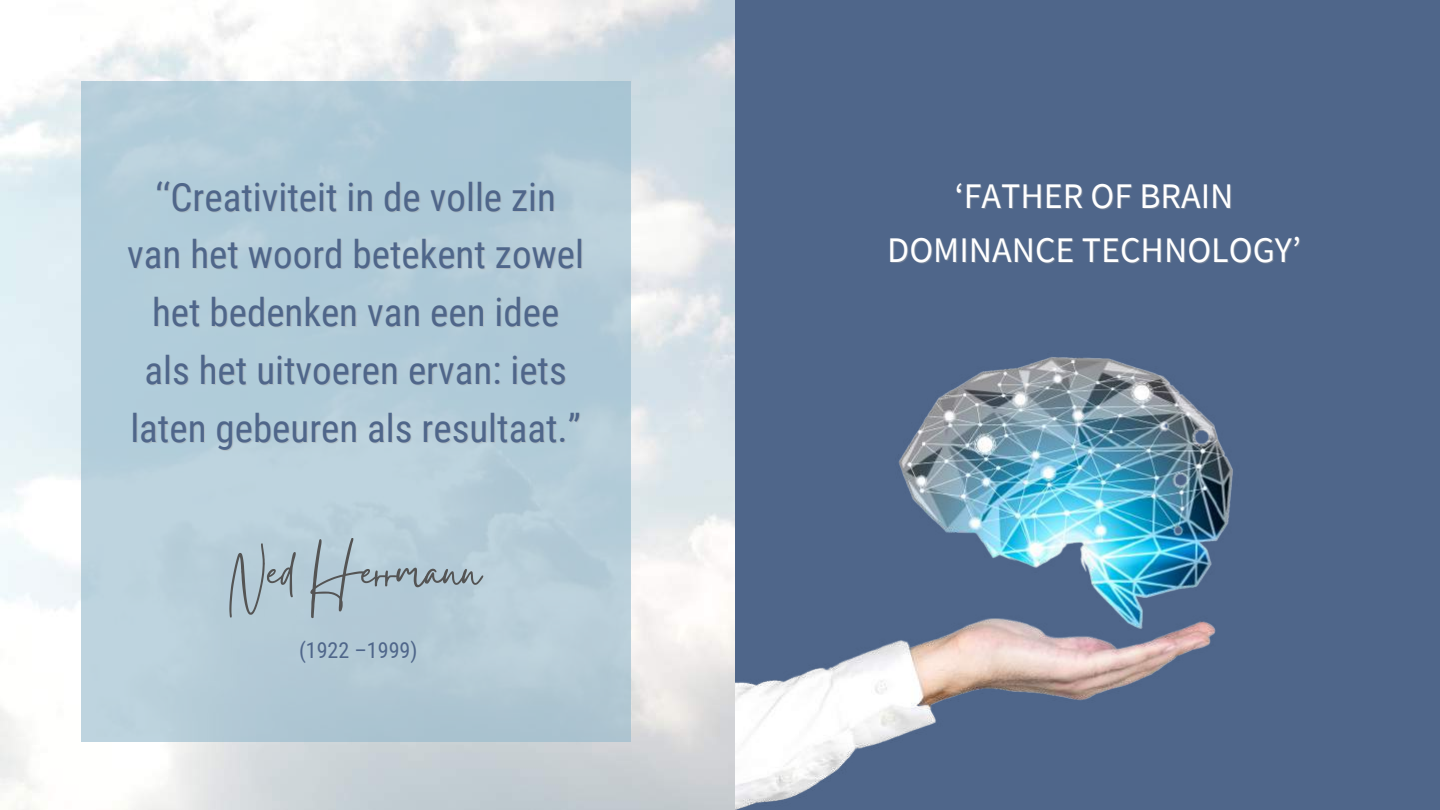
<style>
.page{position:relative;width:1440px;height:810px;background:#fff}
.page>*{position:absolute;margin:0;border:0;box-sizing:border-box;transform-origin:0 0}
.t1{font:63px "Gistesy";color:#545454}
.t2{font:39px/57.8px "Roboto Condensed";color:#4f668a;text-align:center}
.t3{font:36px/54px "Source Sans Pro";color:#fff;text-align:center}
.t4{font:22px "Roboto Condensed";color:#4f668a}
</style>
<div class="page">
<div style="left:735px;top:0;width:705px;height:810px;background:#4f668a"></div>
<div style="left:81px;top:81px;width:549px;height:660px;background:#b3ccd9"></div>
<img style="left:735px;top:357px;width:498px;height:453px">
<p class="t2" style="left:127px;top:168px;width:458px">‘‘Creativiteit in de volle zin van het woord betekent zowel het bedenken van een idee als het uitvoeren ervan: iets laten gebeuren als resultaat.”</p>
<p class="t3" style="left:887px;top:168px;width:415px">‘FATHER OF BRAIN<br>DOMINANCE TECHNOLOGY’</p>
<h1 class="t1" style="left:231px;top:528px;width:252px">Ned Herrmann</h1>
<p class="t4" style="left:299px;top:637px;width:120px">(1922 –1999)</p>
</div>
